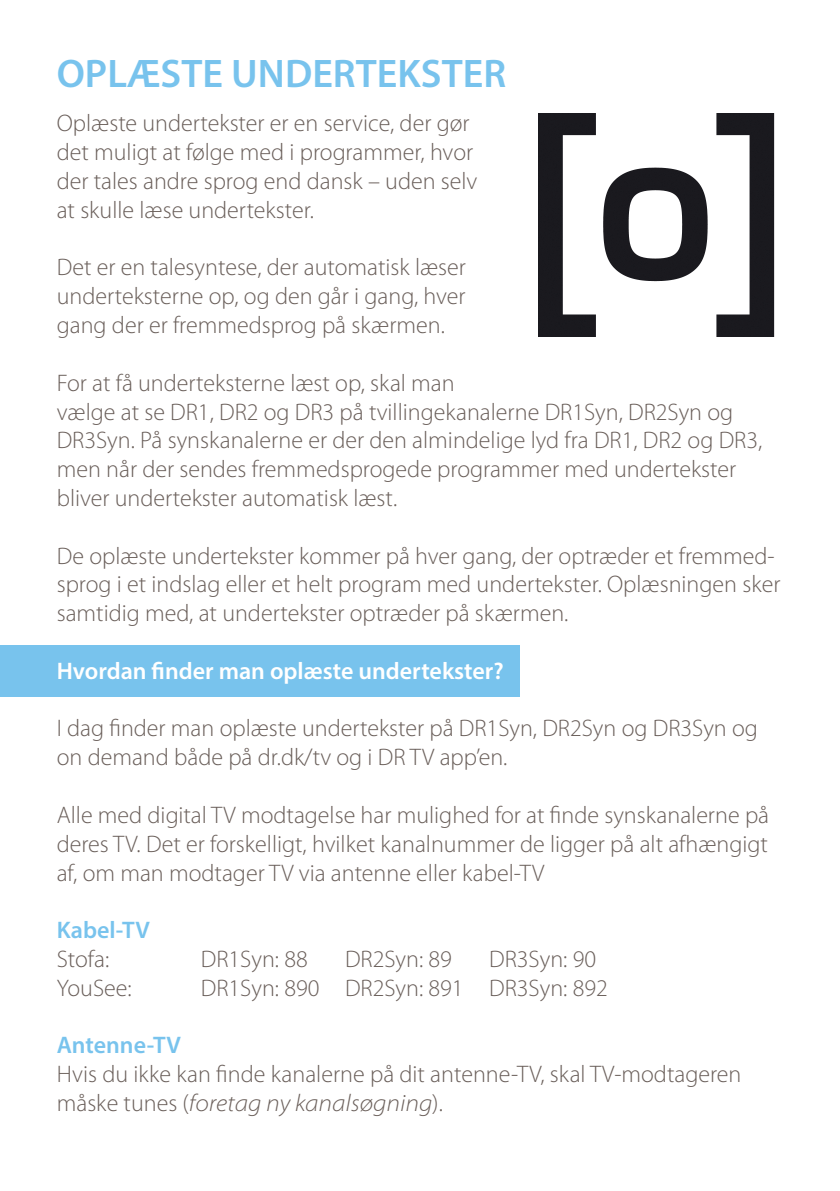
<style>
.page{position:relative;width:840px;height:1191px;background:#fff}
.page>*{position:absolute;margin:0;border:0;box-sizing:border-box;transform-origin:0 0}
.t1{font:600 40px "Myriad Pro";color:#78c3ed}
.t2{font:300 24px/28.8px "Myriad Pro";color:#6a5f5a}
.t3{font:600 24px "Myriad Pro";color:#fff}
.t4{font:600 24px "Myriad Pro";color:#78c3ed}
.s1{font-style:italic;font-stretch:semi-expanded}
</style>
<div class="page">
<div style="left:0;top:645px;width:519px;height:51px;background:#78c3ed"></div>
<img style="left:538px;top:113px;width:237px;height:223px">
<h1 class="t1" style="left:57px;top:48px;width:450px">OPLÆSTE UNDERTEKSTER</h1>
<p class="t2" style="left:57px;top:109px;width:422px">Oplæste undertekster er en service, der gør det muligt at følge med i programmer, hvor der tales andre sprog end dansk – uden selv</p>
<p class="t2" style="left:57px;top:196px;width:258px">at skulle læse undertekster.</p>
<p class="t2" style="left:57px;top:253px;width:410px">Det er en talesyntese, der automatisk læser</p>
<p class="t2" style="left:57px;top:282px;width:410px">underteksterne op, og den går i gang, hver gang der er fremmedsprog på skærmen.</p>
<p class="t2" style="left:57px;top:369px;width:706px">For at få underteksterne læst op, skal man<br>vælge at se DR1, DR2 og DR3 på tvillingekanalerne DR1Syn, DR2Syn og DR3Syn. På synskanalerne er der den almindelige lyd fra DR1, DR2 og DR3, men når der sendes fremmedsprogede programmer med undertekster bliver undertekster automatisk læst.</p>
<p class="t2" style="left:57px;top:541px;width:724px">De oplæste undertekster kommer på hver gang, der optræder et fremmed&shy;sprog i et indslag eller et helt program med undertekster. Oplæsningen sker samtidig med, at undertekster optræder på skærmen.</p>
<p class="t3" style="left:57px;top:655px;width:448px">Hvordan finder man oplæste undertekster?</p>
<p class="t2" style="left:57px;top:714px;width:702px">I dag finder man oplæste undertekster på DR1Syn, DR2Syn og DR3Syn og on demand både på dr.dk/tv og i DR TV app’en.</p>
<p class="t2" style="left:57px;top:801px;width:713px;text-align:justify">Alle med digital TV modtagelse har mulighed for at finde synskanalerne på deres TV. Det er forskelligt, hvilket kanalnummer de ligger på alt afhængigt af, om man modtager TV via antenne eller kabel-TV</p>
<h2 class="t4" style="left:57px;top:914px;width:95px">Kabel-TV</h2>
<p class="t2" style="left:57px;top:945px;width:54px">Stofa:</p>
<p class="t2" style="left:201px;top:945px;width:108px">DR1Syn: 88</p>
<p class="t2" style="left:345px;top:945px;width:108px">DR2Syn: 89</p>
<p class="t2" style="left:489px;top:945px;width:108px">DR3Syn: 90</p>
<p class="t2" style="left:57px;top:973px;width:76px">YouSee:</p>
<p class="t2" style="left:201px;top:973px;width:408px">DR1Syn: 890 DR2Syn: 891 DR3Syn: 892</p>
<h2 class="t4" style="left:57px;top:1030px;width:126px">Antenne-TV</h2>
<p class="t2" style="left:57px;top:1060px;width:685px">Hvis du ikke kan finde kanalerne på dit antenne-TV, skal TV-modtageren måske tunes (<span class="s1">foretag ny kanalsøgning</span>).</p>
</div>
